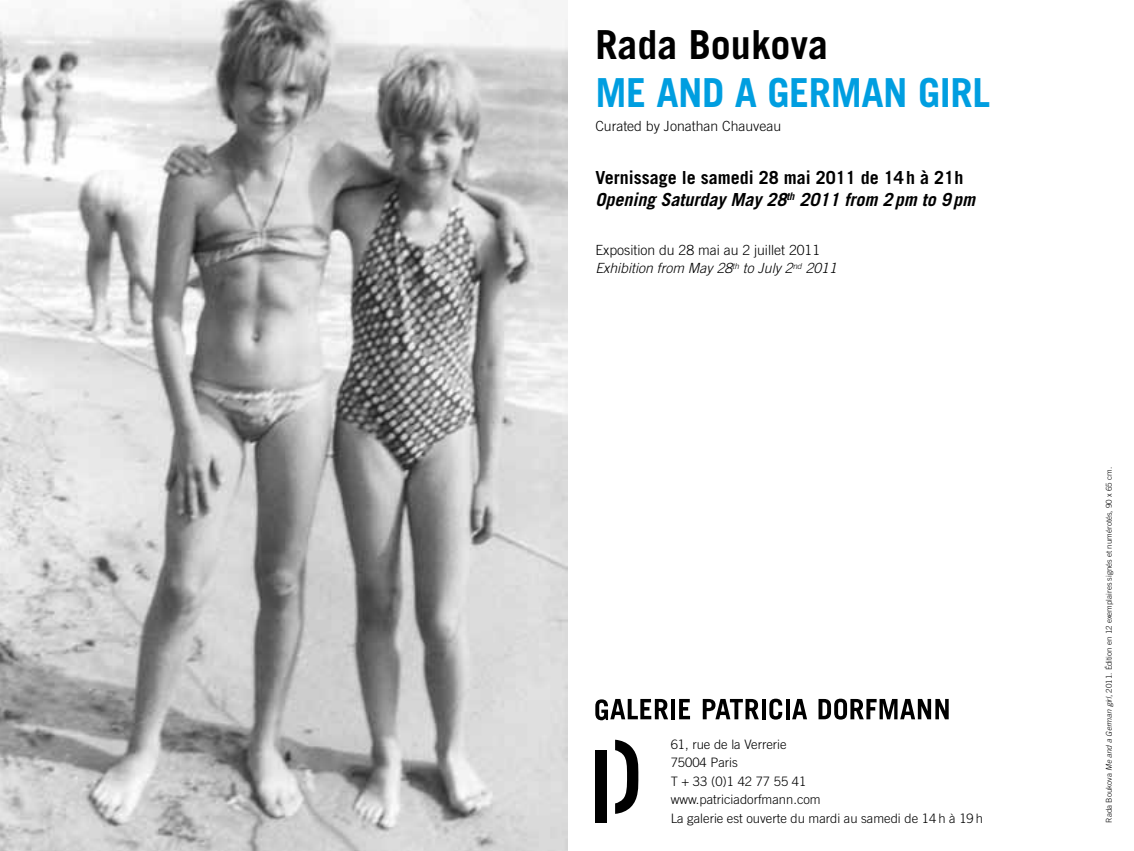
<style>
.page{position:relative;width:1134px;height:851px;background:#fff}
.page>*{position:absolute;margin:0;border:0;box-sizing:border-box;transform-origin:0 0}
.t1{font:700 40px "Trade Gothic";letter-spacing:-.01em;color:#009ee0}
.t2{font:700 40px "Trade Gothic";color:#000}
.t3{font:700 18px/22.4px "Trade Gothic";color:#000}
.t4{font:300 14px/18px "Trade Gothic";color:#000}
.t5{font:300 13px/18.4px "Trade Gothic";color:#000}
.t6{font:300 8px "Trade Gothic";color:#000}
.s1{font-style:italic}
</style>
<div class="page">
<img style="left:0;top:0;width:567px;height:850px">
<div style="left:595px;top:750px;width:12px;height:72px;background:#000"></div>
<svg style="left:615px;top:739px;width:24px;height:74px"></svg>
<svg style="left:595px;top:698px;width:73px;height:22px"></svg>
<hr style="left:671px;top:698px;width:4px;height:21px;background:#000">
<svg style="left:679px;top:698px;width:11px;height:21px"></svg>
<svg style="left:703px;top:698px;width:56px;height:21px"></svg>
<hr style="left:762px;top:698px;width:4px;height:21px;background:#000">
<svg style="left:769px;top:698px;width:13px;height:21px"></svg>
<svg style="left:786px;top:699px;width:3px;height:20px"></svg>
<svg style="left:792px;top:698px;width:15px;height:21px"></svg>
<svg style="left:818px;top:698px;width:131px;height:21px"></svg>
<h1 class="t2" style="left:595px;top:20px;width:234px">Rada Boukova</h1>
<h1 class="t1" style="left:595px;top:68px;width:396px">ME AND A GERMAN GIRL</h1>
<p class="t4" style="left:595px;top:117px;width:187px">Curated by Jonathan Chauveau</p>
<h2 class="t3" style="left:595px;top:166px;width:381px">Vernissage le samedi 28 mai 2011 de 14h à 21h<br><span class="s1">Opening Saturday May 28</span><sup>th</sup> <span class="s1">2011 from 2pm to 9pm</span></h2>
<p class="t4" style="left:595px;top:241px;width:243px">Exposition du 28 mai au 2 juillet 2011<br><span class="s1">Exhibition from May 28</span><sup>th</sup> <span class="s1">to July 2</span><sup>nd</sup> <span class="s1">2011</span></p>
<p class="t5" style="left:671px;top:734px;width:314px">61, rue de la Verrerie<br>75004 Paris<br>T + 33 (0)1 42 77 55 41<br>www.patriciadorfmann.com<br>La galerie est ouverte du mardi au samedi de 14 h à 19 h</p>
<p class="t6" style="left:1104px;top:822px;width:357px;rotate:-90deg">Rada Boukova <span class="s1">Me and a German girl</span>, 2011. Édition en 12 exemplaires signés et numérotés, 90 x 65 cm.</p>
</div>
